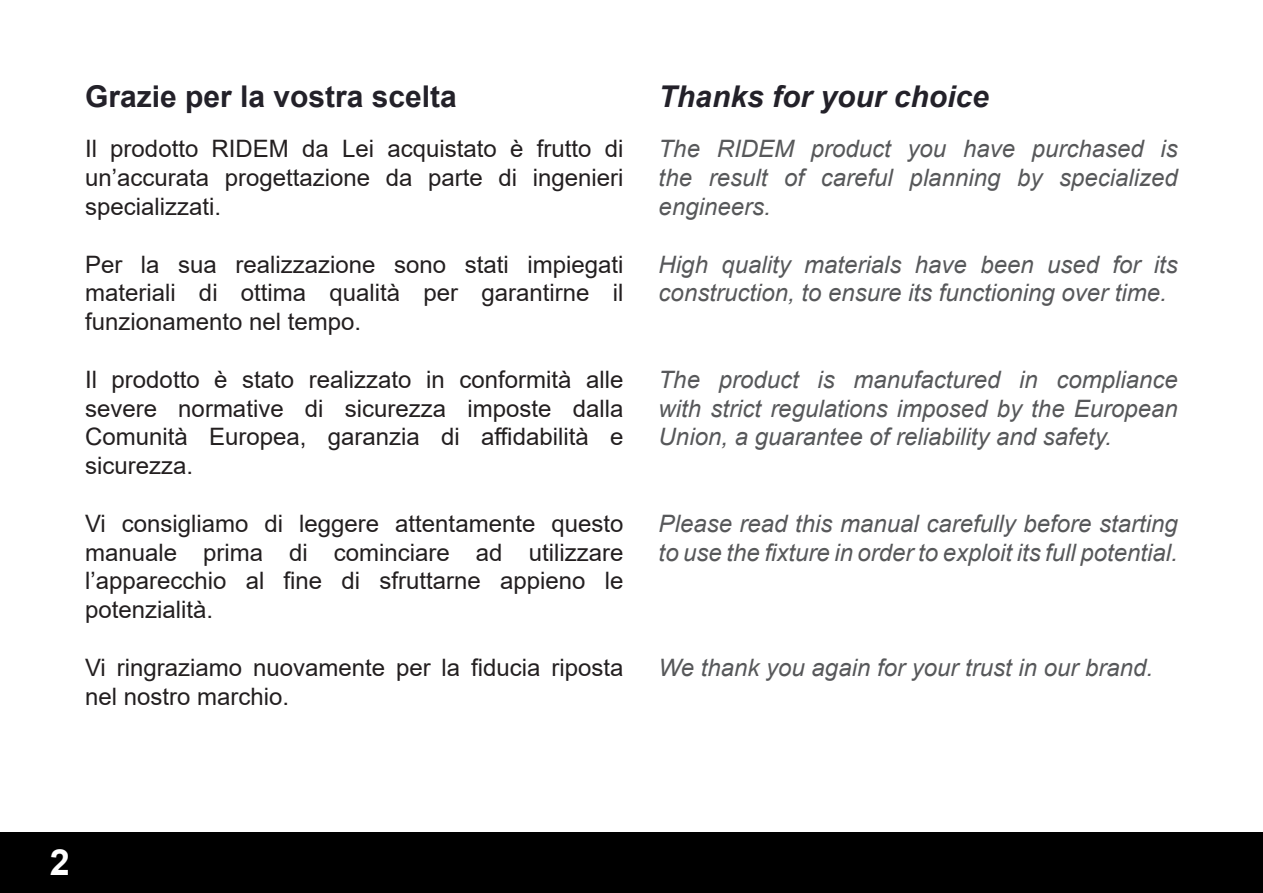
<style>
.page{position:relative;width:1263px;height:893px;background:#fff}
.page>*{position:absolute;margin:0;border:0;box-sizing:border-box;transform-origin:0 0}
.t1{font:700 36px "Arial";color:#fff}
.t2{font:700 30px "Arial";color:#232129}
.t3{font:italic 700 30px "Arial";color:#232129}
.t4{font:24px/28.8px "Arial";color:#231f20;text-align:justify}
.t5{font:italic 24px/28.8px "Arial";color:#57585a;text-align:justify}
</style>
<div class="page">
<div style="left:0;top:832px;width:1263px;height:61px;background:#000"></div>
<p class="t2" style="left:85px;top:75px;width:373px">Grazie per la vostra scelta</p>
<p class="t4" style="left:85px;top:134px;width:540px">Il prodotto RIDEM da Lei acquistato è frutto di un’accurata progettazione da parte di ingenieri specializzati.</p>
<p class="t4" style="left:85px;top:250px;width:540px">Per la sua realizzazione sono stati impiegati materiali di ottima qualità per garantirne il funzionamento nel tempo.</p>
<p class="t4" style="left:85px;top:365px;width:540px">Il prodotto è stato realizzato in conformità alle severe normative di sicurezza imposte dalla Comunità Europea, garanzia di affidabilità e sicurezza.</p>
<p class="t4" style="left:85px;top:509px;width:540px">Vi consigliamo di leggere attentamente questo manuale prima di cominciare ad utilizzare l’apparecchio al fine di sfruttarne appieno le potenzialità.</p>
<p class="t4" style="left:85px;top:653px;width:540px">Vi ringraziamo nuovamente per la fiducia riposta nel nostro marchio.</p>
<p class="t3" style="left:659px;top:76px;width:332px">Thanks for your choice</p>
<p class="t5" style="left:659px;top:135px;width:521px">The RIDEM product you have purchased is the result of careful planning by specialized engineers.</p>
<p class="t5" style="left:659px;top:250px;width:521px">High quality materials have been used for its construction, to ensure its functioning over time.</p>
<p class="t5" style="left:659px;top:365px;width:521px">The product is manufactured in compliance with strict regulations imposed by the European Union, a guarantee of reliability and safety.</p>
<p class="t5" style="left:659px;top:509px;width:521px">Please read this manual carefully before starting to use the fixture in order to exploit its full potential.</p>
<p class="t5" style="left:659px;top:653px;width:496px">We thank you again for your trust in our brand.</p>
<p class="t1" style="left:50px;top:837px;width:22px">2</p>
</div>
